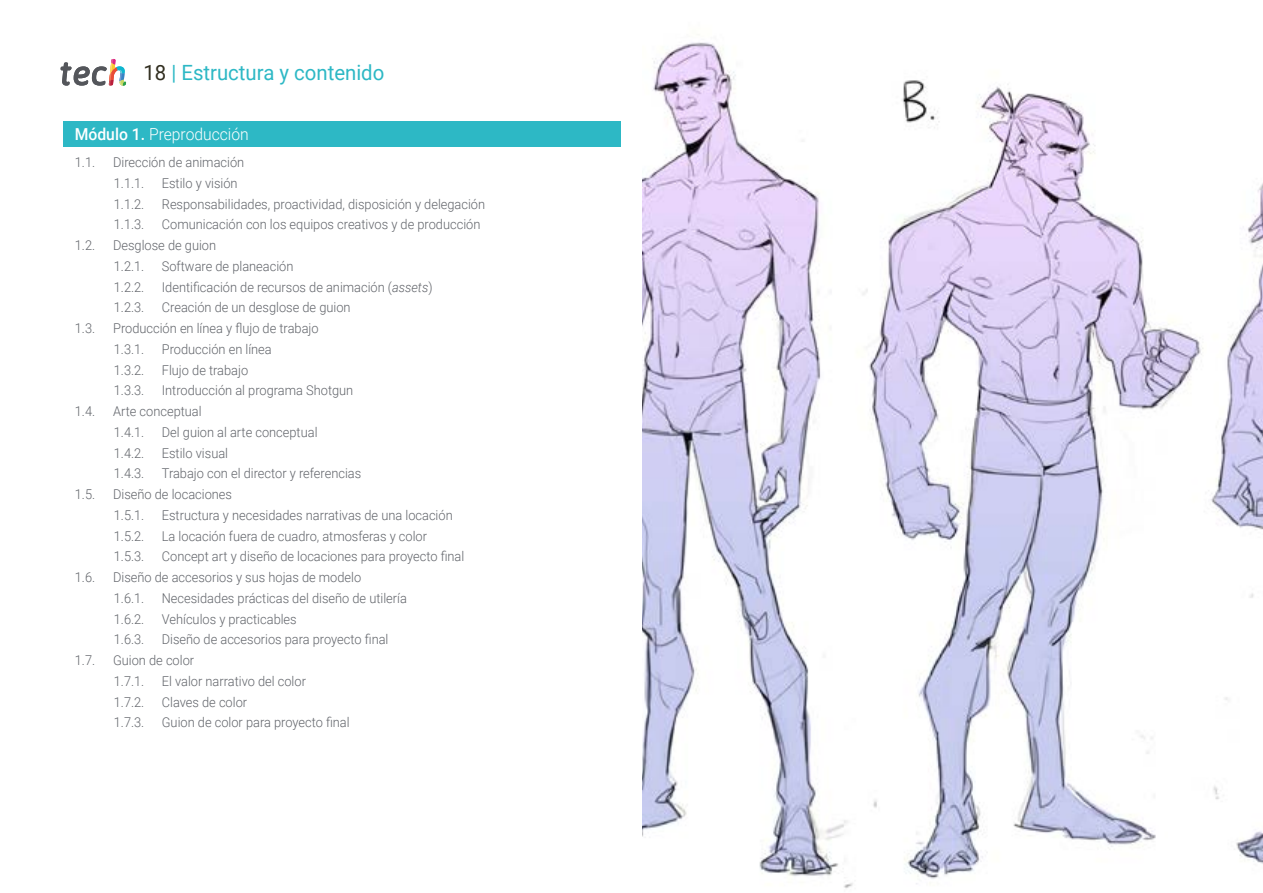
<style>
.page{position:relative;width:1263px;height:893px;background:#fff}
.page>*{position:absolute;margin:0;border:0;box-sizing:border-box;transform-origin:0 0}
.t1{font:21px "Roboto";color:#2db8c5}
.t2{font:300 16.5px "Roboto";color:#fff;scale:.95 1}
.t3{font:300 13.5px/20.7px "Roboto";color:#61646a;scale:.95 1}
.s1{color:#312e20}
.s2{font-weight:500}
.s3{font-style:italic}
</style>
<div class="page">
<img style="left:642px;top:34px;width:621px;height:855px">
<div style="left:64px;top:121px;width:557px;height:25px;background:#2db8c5"></div>
<svg style="left:61px;top:59px;width:65px;height:27px"></svg>
<h1 class="t1" style="left:144px;top:57px;width:242px"><span class="s1">18</span> | Estructura y contenido</h1>
<p class="t2" style="left:75px;top:123px;width:185px"><span class="s2">Módulo 1.</span> Preproducción</p>
<p class="t3" style="left:75px;top:151px;width:23px">1.1.</p>
<p class="t3" style="left:113px;top:151px;width:140px">Dirección de animación<br>1.1.1.</p>
<p class="t3" style="left:162px;top:172px;width:81px">Estilo y visión</p>
<p class="t3" style="left:114px;top:193px;width:34px">1.1.2.</p>
<p class="t3" style="left:162px;top:193px;width:342px">Responsabilidades, proactividad, disposición y delegación</p>
<p class="t3" style="left:114px;top:214px;width:34px">1.1.3.</p>
<p class="t3" style="left:162px;top:214px;width:337px">Comunicación con los equipos creativos y de producción</p>
<p class="t3" style="left:75px;top:234px;width:23px">1.2.</p>
<p class="t3" style="left:113px;top:234px;width:110px">Desglose de guion<br>1.2.1.</p>
<p class="t3" style="left:162px;top:255px;width:140px">Software de planeación</p>
<p class="t3" style="left:114px;top:276px;width:34px">1.2.2.</p>
<p class="t3" style="left:162px;top:276px;width:286px">Identificación de recursos de animación (<span class="s3">assets</span>)</p>
<p class="t3" style="left:114px;top:297px;width:34px">1.2.3.</p>
<p class="t3" style="left:162px;top:297px;width:200px">Creación de un desglose de guion</p>
<p class="t3" style="left:75px;top:317px;width:23px">1.3.</p>
<p class="t3" style="left:113px;top:317px;width:218px">Producción en línea y flujo de trabajo<br>1.3.1.</p>
<p class="t3" style="left:162px;top:338px;width:117px">Producción en línea</p>
<p class="t3" style="left:114px;top:359px;width:34px">1.3.2.</p>
<p class="t3" style="left:162px;top:359px;width:92px">Flujo de trabajo</p>
<p class="t3" style="left:114px;top:380px;width:34px">1.3.3.</p>
<p class="t3" style="left:162px;top:380px;width:203px">Introducción al programa Shotgun</p>
<p class="t3" style="left:75px;top:400px;width:23px">1.4.</p>
<p class="t3" style="left:113px;top:400px;width:95px">Arte conceptual<br>1.4.1.</p>
<p class="t3" style="left:162px;top:421px;width:165px">Del guion al arte conceptual</p>
<p class="t3" style="left:114px;top:442px;width:34px">1.4.2.</p>
<p class="t3" style="left:162px;top:442px;width:71px">Estilo visual</p>
<p class="t3" style="left:114px;top:463px;width:34px">1.4.3.</p>
<p class="t3" style="left:162px;top:463px;width:211px">Trabajo con el director y referencias</p>
<p class="t3" style="left:75px;top:483px;width:23px">1.5.</p>
<p class="t3" style="left:113px;top:483px;width:127px">Diseño de locaciones<br>1.5.1.</p>
<p class="t3" style="left:162px;top:504px;width:308px">Estructura y necesidades narrativas de una locación</p>
<p class="t3" style="left:114px;top:525px;width:34px">1.5.2.</p>
<p class="t3" style="left:162px;top:525px;width:281px">La locación fuera de cuadro, atmosferas y color</p>
<p class="t3" style="left:114px;top:546px;width:34px">1.5.3.</p>
<p class="t3" style="left:162px;top:546px;width:320px">Concept art y diseño de locaciones para proyecto final</p>
<p class="t3" style="left:75px;top:566px;width:23px">1.6.</p>
<p class="t3" style="left:113px;top:566px;width:263px">Diseño de accesorios y sus hojas de modelo<br>1.6.1.</p>
<p class="t3" style="left:162px;top:587px;width:260px">Necesidades prácticas del diseño de utilería</p>
<p class="t3" style="left:114px;top:608px;width:34px">1.6.2.</p>
<p class="t3" style="left:162px;top:608px;width:144px">Vehículos y practicables</p>
<p class="t3" style="left:114px;top:629px;width:34px">1.6.3.</p>
<p class="t3" style="left:162px;top:629px;width:240px">Diseño de accesorios para proyecto final</p>
<p class="t3" style="left:75px;top:649px;width:23px">1.7.</p>
<p class="t3" style="left:113px;top:649px;width:87px">Guion de color<br>1.7.1.</p>
<p class="t3" style="left:162px;top:670px;width:153px">El valor narrativo del color</p>
<p class="t3" style="left:114px;top:691px;width:34px">1.7.2.</p>
<p class="t3" style="left:162px;top:691px;width:91px">Claves de color</p>
<p class="t3" style="left:114px;top:712px;width:34px">1.7.3.</p>
<p class="t3" style="left:162px;top:712px;width:199px">Guion de color para proyecto final</p>
</div>
